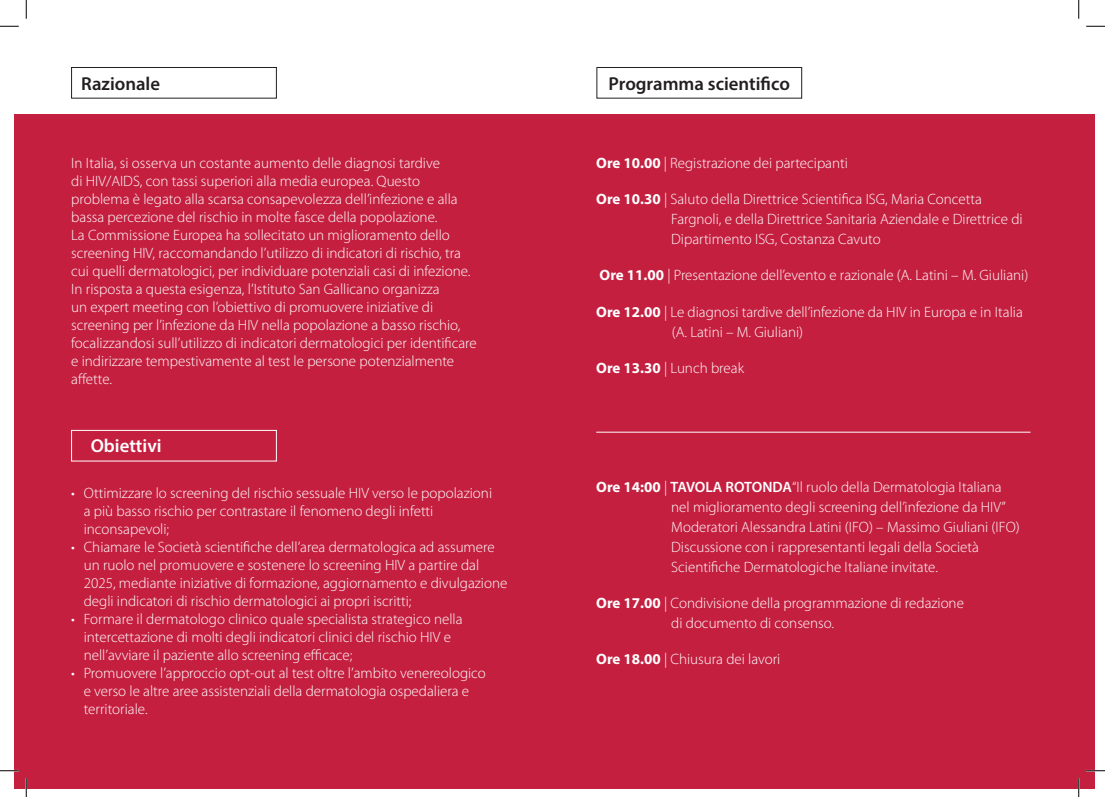
<style>
.page{position:relative;width:1105px;height:797px;background:#fff}
.page>*{position:absolute;margin:0;border:0;box-sizing:border-box;transform-origin:0 0}
.t1{font:600 18.75px "Myriad Pro";color:#231f20}
.t2{font:600 18.75px "Myriad Pro";color:#fff}
.t3{font:300 15px/18px "Myriad Pro";color:#fff}
.s1{font-weight:700}
.s2{font-weight:600}
</style>
<div class="page">
<div style="left:14px;top:114px;width:1081px;height:674px;background:#c51f40"></div>
<div style="left:596px;top:67px;width:206px;height:31px;border:1px solid #231f20"></div>
<div style="left:71px;top:67px;width:206px;height:31px;border:1px solid #231f20"></div>
<div style="left:71px;top:430px;width:206px;height:31px;border:1px solid #fff"></div>
<hr style="left:596px;top:432px;width:434px;height:1px;background:#fff">
<svg style="left:0;top:25px;width:19px;height:2px"></svg>
<svg style="left:1086px;top:25px;width:19px;height:2px"></svg>
<svg style="left:0;top:770px;width:19px;height:1px"></svg>
<svg style="left:1086px;top:770px;width:19px;height:1px"></svg>
<svg style="left:25px;top:0;width:2px;height:19px"></svg>
<svg style="left:25px;top:778px;width:2px;height:19px"></svg>
<svg style="left:1078px;top:0;width:1px;height:19px"></svg>
<svg style="left:1078px;top:778px;width:1px;height:19px"></svg>
<p class="t1" style="left:81px;top:72px;width:80px">Razionale</p>
<p class="t1" style="left:609px;top:72px;width:183px">Programma scientifico</p>
<p class="t3" style="left:71px;top:154px;width:407px">In Italia, si osserva un costante aumento delle diagnosi tardive<br>di HIV/AIDS, con tassi superiori alla media europea. Questo problema è legato alla scarsa consapevolezza dell’infezione e alla bassa percezione del rischio in molte fasce della popolazione.<br>La Commissione Europea ha sollecitato un miglioramento dello screening HIV, raccomandando l’utilizzo di indicatori di rischio, tra cui quelli dermatologici, per individuare potenziali casi di infezione.<br>In risposta a questa esigenza, l’Istituto San Gallicano organizza<br>un expert meeting con l’obiettivo di promuovere iniziative di screening per l’infezione da HIV nella popolazione a basso rischio, focalizzandosi sull’utilizzo di indicatori dermatologici per identificare e indirizzare tempestivamente al test le persone potenzialmente affette.</p>
<p class="t3" style="left:596px;top:154px;width:253px"><span class="s1">Ore 10.00</span> | Registrazione dei partecipanti</p>
<p class="t3" style="left:671px;top:189px;width:353px;line-height:20px;text-indent:-75px"><span class="s1">Ore 10.30</span> | Saluto della Direttrice Scientifica ISG, Maria Concetta<br>Fargnoli, e della Direttrice Sanitaria Aziendale e Direttrice di<br>Dipartimento ISG, Costanza Cavuto</p>
<p class="t3" style="left:599px;top:266px;width:430px"><span class="s1">Ore 11.00</span> | Presentazione dell’evento e razionale (A. Latini – M. Giuliani)</p>
<p class="t3" style="left:596px;top:302px;width:428px"><span class="s1">Ore 12.00</span> | Le diagnosi tardive dell’infezione da HIV in Europa e in Italia</p>
<p class="t3" style="left:672px;top:322px;width:133px">(A. Latini – M. Giuliani)</p>
<p class="t3" style="left:596px;top:359px;width:149px"><span class="s1">Ore 13.30</span> | Lunch break</p>
<p class="t2" style="left:91px;top:434px;width:72px">Obiettivi</p>
<p class="t3" style="left:84px;top:484px;width:410px;text-indent:-12px">• Ottimizzare lo screening del rischio sessuale HIV verso le popolazioni a più basso rischio per contrastare il fenomeno degli infetti inconsapevoli;</p>
<p class="t3" style="left:84px;top:538px;width:425px;text-indent:-12px">• Chiamare le Società scientifiche dell’area dermatologica ad assumere un ruolo nel promuovere e sostenere lo screening HIV a partire dal 2025, mediante iniziative di formazione, aggiornamento e divulgazione degli indicatori di rischio dermatologici ai propri iscritti;</p>
<p class="t3" style="left:84px;top:610px;width:380px;text-indent:-12px">• Formare il dermatologo clinico quale specialista strategico nella intercettazione di molti degli indicatori clinici del rischio HIV e nell’avviare il paziente allo screening efficace;</p>
<p class="t3" style="left:84px;top:664px;width:404px;text-indent:-12px">• Promuovere l’approccio opt-out al test oltre l’ambito venereologico e verso le altre aree assistenziali della dermatologia ospedaliera e territoriale.</p>
<p class="t3" style="left:596px;top:477px;width:407px"><span class="s1">Ore 14:00</span> | <span class="s2">TAVOLA ROTONDA</span>“Il ruolo della Dermatologia Italiana</p>
<p class="t3" style="left:671px;top:497px;width:336px">nel miglioramento degli screening dell’infezione da HIV”</p>
<p class="t3" style="left:671px;top:517px;width:350px">Moderatori Alessandra Latini (IFO) – Massimo Giuliani (IFO)</p>
<p class="t3" style="left:671px;top:536px;width:309px;line-height:20px">Discussione con i rappresentanti legali della Società<br>Scientifiche Dermatologiche Italiane invitate.</p>
<p class="t3" style="left:596px;top:594px;width:369px"><span class="s1">Ore 17.00</span> | Condivisione della programmazione di redazione</p>
<p class="t3" style="left:671px;top:614px;width:164px">di documento di consenso.</p>
<p class="t3" style="left:596px;top:650px;width:186px"><span class="s1">Ore 18.00</span> | Chiusura dei lavori</p>
</div>
